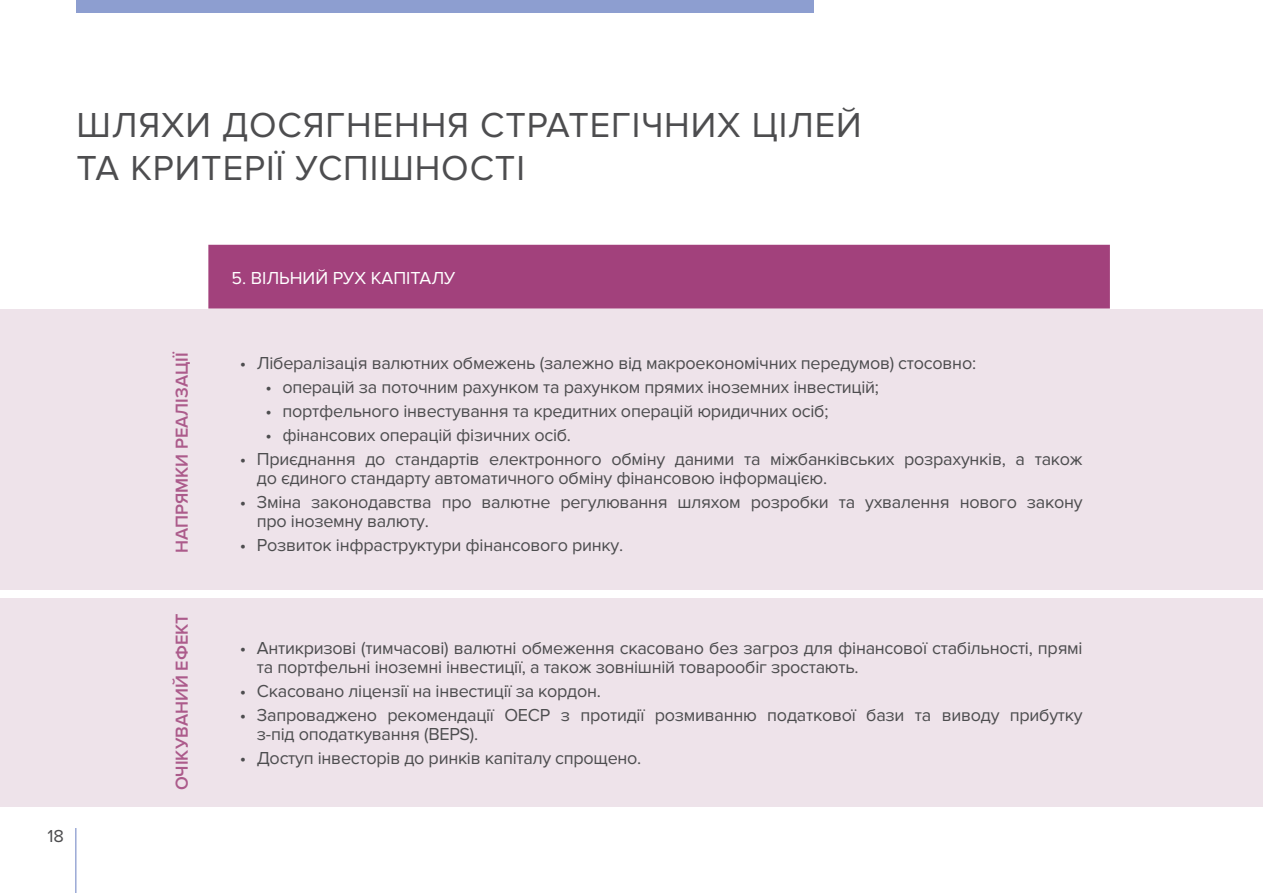
<style>
.page{position:relative;width:1263px;height:893px;background:#fff}
.page>*{position:absolute;margin:0;border:0;box-sizing:border-box;transform-origin:0 0}
.t1{font:36px/43.2px "Proxima Nova";letter-spacing:.025em;color:#4d4d4f}
.t2{font:18px/19.5px "Proxima Nova";letter-spacing:-.015em;color:#4d4d4f}
.t3{font:600 18px "Proxima Nova";color:#ac5b8b}
.t4{font:18px "Proxima Nova";color:#fff}
</style>
<div class="page">
<hr style="left:75px;top:828px;width:2px;height:65px;background:#9caad6">
<div style="left:77px;top:0;width:737px;height:13px;background:#8d9ed0"></div>
<div style="left:0;top:310px;width:1263px;height:280px;background:#eee3ea"></div>
<hr style="left:1262px;top:310px;width:1px;height:280px;background:#f7edf5">
<div style="left:0;top:598px;width:1263px;height:208px;background:#eee3ea"></div>
<hr style="left:1262px;top:598px;width:1px;height:208px;background:#f7edf5">
<div style="left:208px;top:245px;width:902px;height:64px;background:#a2417c"></div>
<h1 class="t1" style="left:77px;top:104px;width:787px">ШЛЯХИ ДОСЯГНЕННЯ СТРАТЕГІЧНИХ ЦІЛЕЙ<br>ТА КРИТЕРІЇ УСПІШНОСТІ</h1>
<p class="t2" style="left:48px;top:827px;width:18px">18</p>
<p class="t4" style="left:231px;top:267px;width:226px">5. ВІЛЬНИЙ РУХ КАПІТАЛУ</p>
<p class="t3" style="left:171px;top:553px;width:203px;rotate:-90deg">НАПРЯМКИ РЕАЛІЗАЦІЇ</p>
<p class="t2" style="left:240px;top:354px;width:738px">• Лібералізація валютних обмежень (залежно від макроекономічних передумов) стосовно:</p>
<p class="t2" style="left:265px;top:378px;width:615px">• операцій за поточним рахунком та рахунком прямих іноземних інвестицій;</p>
<p class="t2" style="left:265px;top:401px;width:565px">• портфельного інвестування та кредитних операцій юридичних осіб;</p>
<p class="t2" style="left:265px;top:425px;width:307px">• фінансових операцій фізичних осіб.</p>
<p class="t2" style="left:257px;top:449px;width:827px;text-indent:-17px">• Приєднання до стандартів електронного обміну даними та міжбанківських розрахунків, а також до єдиного стандарту автоматичного обміну фінансовою інформацією.</p>
<p class="t2" style="left:257px;top:492px;width:827px;text-indent:-17px">• Зміна законодавства про валютне регулювання шляхом розробки та ухвалення нового закону про іноземну валюту.</p>
<p class="t2" style="left:240px;top:536px;width:385px">• Розвиток інфраструктури фінансового ринку.</p>
<p class="t3" style="left:171px;top:790px;width:179px;rotate:-90deg">ОЧІКУВАНИЙ ЕФЕКТ</p>
<p class="t2" style="left:257px;top:638px;width:827px;text-indent:-17px">• Антикризові (тимчасові) валютні обмеження скасовано без загроз для фінансової стабільності, прямі та портфельні іноземні інвестиції, а також зовнішній товарообіг зростають.</p>
<p class="t2" style="left:240px;top:682px;width:363px">• Скасовано ліцензії на інвестиції за кордон.</p>
<p class="t2" style="left:257px;top:705px;width:827px;text-indent:-17px">• Запроваджено рекомендації ОЕСР з протидії розмиванню податкової бази та виводу прибутку з-під оподаткування (BEPS).</p>
<p class="t2" style="left:240px;top:749px;width:403px">• Доступ інвесторів до ринків капіталу спрощено.</p>
</div>
